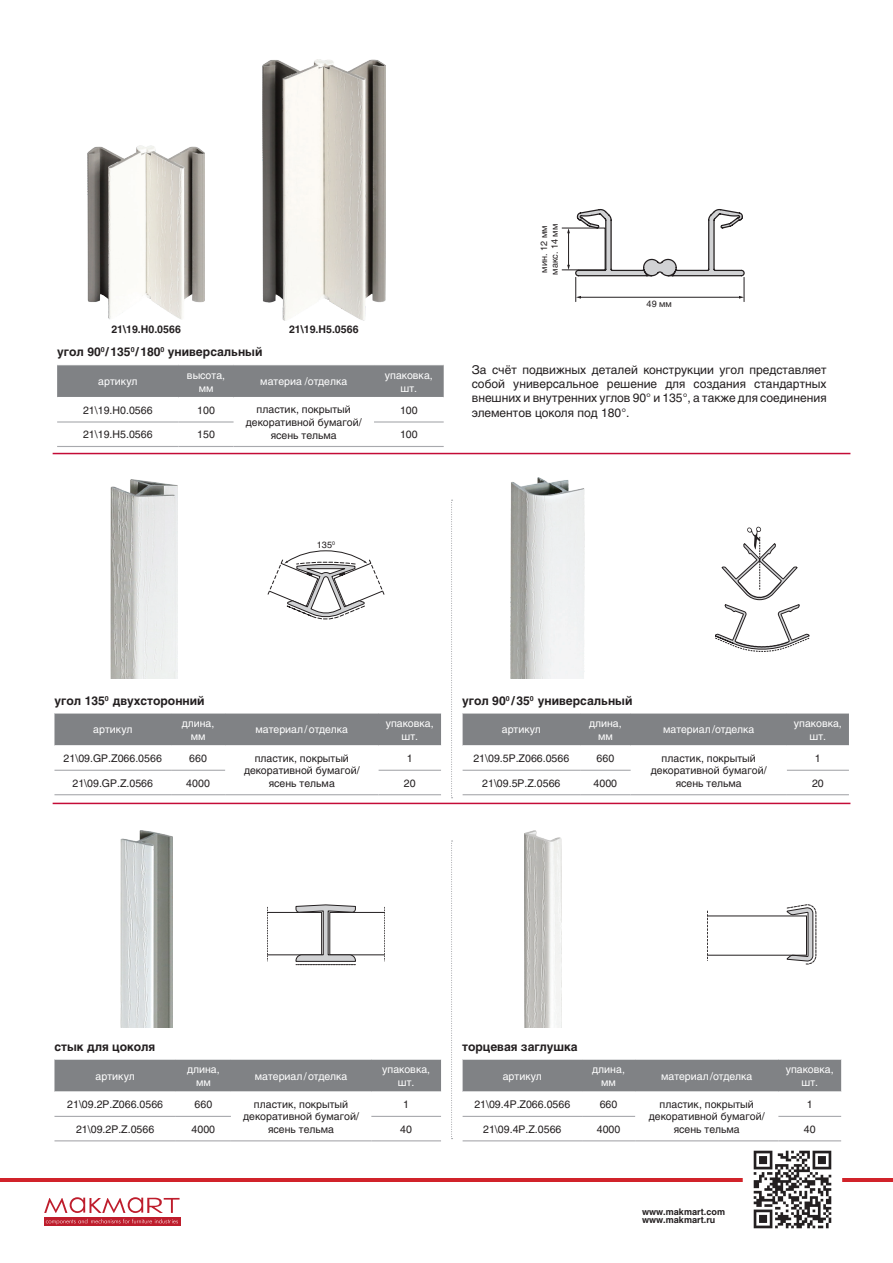
<style>
.page{position:relative;width:893px;height:1263px;background:#fff}
.page>*{position:absolute;margin:0;border:0;box-sizing:border-box;transform-origin:0 0}
.t1{font:12px/14.4px "Helios C";color:#231f20;text-align:justify}
.артикулы{font:700 12px "Helios C";color:#231f20}
.t2{font:10.5px/12.6px "Helios C";color:#231f20;text-align:center}
.t3{font:10.5px/12.6px "Helios C";color:#fff;text-align:center}
.t4{font:700 10.5px "Helios C";color:#231f20}
.t5{font:700 9px/8.6px "Helios C";color:#231f20}
.t6{font:9px "Helios C";color:#231f20}
</style>
<div class="page">
<hr style="left:0;top:1178px;width:893px;height:3px;background:#d1232a">
<img style="left:746px;top:1150px;width:93px;height:79px">
<div style="left:743px;top:1140px;width:99px;height:99px;border:2px solid #fff"></div>
<div style="left:44px;top:1217px;width:136px;height:9px;background:#be1d2c"></div>
<svg style="left:46px;top:1219px;width:132px;height:5px"></svg>
<svg style="left:44px;top:1197px;width:136px;height:16px"></svg>
<svg style="left:267px;top:550px;width:118px;height:70px"></svg>
<img style="left:120px;top:830px;width:52px;height:197px">
<img style="left:524px;top:830px;width:37px;height:197px">
<img style="left:110px;top:480px;width:68px;height:199px">
<img style="left:511px;top:478px;width:74px;height:201px">
<div style="left:463px;top:713px;width:386px;height:32px;background:#808285"></div>
<hr style="left:463px;top:770px;width:117px;height:1px;background:#a8a9ad">
<hr style="left:580px;top:770px;width:51px;height:1px;background:#a8a9ad">
<hr style="left:787px;top:770px;width:62px;height:1px;background:#a8a9ad">
<hr style="left:463px;top:794px;width:117px;height:1px;background:#a8a9ad">
<hr style="left:580px;top:794px;width:51px;height:1px;background:#a8a9ad">
<hr style="left:631px;top:794px;width:156px;height:1px;background:#a8a9ad">
<hr style="left:787px;top:794px;width:62px;height:1px;background:#a8a9ad">
<div style="left:54px;top:713px;width:387px;height:32px;background:#808285"></div>
<hr style="left:54px;top:770px;width:117px;height:1px;background:#a8a9ad">
<hr style="left:171px;top:770px;width:54px;height:1px;background:#a8a9ad">
<hr style="left:379px;top:770px;width:62px;height:1px;background:#a8a9ad">
<hr style="left:54px;top:794px;width:117px;height:1px;background:#a8a9ad">
<hr style="left:171px;top:794px;width:54px;height:1px;background:#a8a9ad">
<hr style="left:225px;top:794px;width:154px;height:1px;background:#a8a9ad">
<hr style="left:379px;top:794px;width:62px;height:1px;background:#a8a9ad">
<div style="left:463px;top:1060px;width:378px;height:31px;background:#808285"></div>
<hr style="left:463px;top:1116px;width:119px;height:1px;background:#a8a9ad">
<hr style="left:582px;top:1116px;width:53px;height:1px;background:#a8a9ad">
<hr style="left:778px;top:1116px;width:63px;height:1px;background:#a8a9ad">
<hr style="left:463px;top:1140px;width:119px;height:1px;background:#a8a9ad">
<hr style="left:582px;top:1140px;width:53px;height:1px;background:#a8a9ad">
<hr style="left:635px;top:1140px;width:143px;height:1px;background:#a8a9ad">
<hr style="left:778px;top:1140px;width:63px;height:1px;background:#a8a9ad">
<svg style="left:786px;top:904px;width:30px;height:60px"></svg>
<svg style="left:707px;top:911px;width:1px;height:50px"></svg>
<svg style="left:267px;top:905px;width:118px;height:60px"></svg>
<div style="left:54px;top:1060px;width:387px;height:31px;background:#808285"></div>
<hr style="left:54px;top:1116px;width:122px;height:1px;background:#a8a9ad">
<hr style="left:176px;top:1116px;width:55px;height:1px;background:#a8a9ad">
<hr style="left:371px;top:1116px;width:70px;height:1px;background:#a8a9ad">
<hr style="left:54px;top:1140px;width:122px;height:1px;background:#a8a9ad">
<hr style="left:176px;top:1140px;width:55px;height:1px;background:#a8a9ad">
<hr style="left:231px;top:1140px;width:140px;height:1px;background:#a8a9ad">
<hr style="left:371px;top:1140px;width:70px;height:1px;background:#a8a9ad">
<hr style="left:53px;top:803px;width:797px;height:1px;background:#c40c37">
<hr style="left:53px;top:453px;width:797px;height:1px;background:#c40c37">
<div style="left:57px;top:365px;width:387px;height:32px;background:#808285"></div>
<hr style="left:57px;top:421px;width:122px;height:2px;background:#a8a9ad">
<hr style="left:179px;top:421px;width:55px;height:2px;background:#a8a9ad">
<hr style="left:374px;top:421px;width:70px;height:2px;background:#a8a9ad">
<hr style="left:57px;top:446px;width:122px;height:1px;background:#a8a9ad">
<hr style="left:179px;top:446px;width:55px;height:1px;background:#a8a9ad">
<hr style="left:234px;top:446px;width:140px;height:1px;background:#a8a9ad">
<hr style="left:374px;top:446px;width:70px;height:1px;background:#a8a9ad">
<svg style="left:715px;top:527px;width:94px;height:125px"></svg>
<svg style="left:567px;top:209px;width:178px;height:93px"></svg>
<svg style="left:451px;top:840px;width:2px;height:299px"></svg>
<img style="left:88px;top:145px;width:117px;height:174px">
<img style="left:262px;top:60px;width:123px;height:261px">
<svg style="left:451px;top:500px;width:2px;height:298px"></svg>
<p class="t4" style="left:111px;top:323px;width:71px">21\19.H0.0566</p>
<p class="t4" style="left:289px;top:323px;width:71px">21\19.H5.0566</p>
<p class="артикулы" style="left:57px;top:345px;width:207px">угол 90<sup>0</sup>/135<sup>0</sup>/180<sup>0</sup> универсальный</p>
<p class="t3" style="left:98px;top:375px;width:41px">артикул</p>
<p class="t3" style="left:187px;top:369px;width:40px">высота, мм</p>
<p class="t3" style="left:260px;top:375px;width:88px">материа /отделка</p>
<p class="t3" style="left:385px;top:369px;width:49px">упаковка, шт.</p>
<p class="t2" style="left:83px;top:404px;width:71px">21\19.H0.0566</p>
<p class="t2" style="left:197px;top:404px;width:19px">100</p>
<p class="t2" style="left:246px;top:403px;width:117px">пластик, покрытый декоративной бумагой/ ясень тельма</p>
<p class="t2" style="left:400px;top:404px;width:19px">100</p>
<p class="t2" style="left:83px;top:428px;width:71px">21\19.H5.0566</p>
<p class="t2" style="left:197px;top:428px;width:19px">150</p>
<p class="t2" style="left:400px;top:428px;width:19px">100</p>
<p class="t6" style="left:539px;top:273px;width:48px;rotate:-90deg">мин. 12 мм</p>
<p class="t6" style="left:549px;top:275px;width:52px;rotate:-90deg">макс. 14 мм</p>
<p class="t6" style="left:647px;top:298px;width:27px">49 мм</p>
<p class="t1" style="left:472px;top:362px;width:356px">За счёт подвижных деталей конструкции угол представляет собой универсальное решение для создания стандартных внешних и внутренних углов 90° и 135°, а также для соединения элементов цоколя под 180°.</p>
<p class="t6" style="left:317px;top:540px;width:20px">135<sup>0</sup></p>
<p class="артикулы" style="left:54px;top:694px;width:152px">угол 135<sup>0</sup> двухсторонний</p>
<p class="t3" style="left:93px;top:723px;width:41px">артикул</p>
<p class="t3" style="left:182px;top:717px;width:34px">длина, мм</p>
<p class="t3" style="left:256px;top:723px;width:94px">материал/отделка</p>
<p class="t3" style="left:386px;top:717px;width:49px">упаковка, шт.</p>
<p class="t2" style="left:64px;top:752px;width:100px">21\09.GP.Z066.0566</p>
<p class="t2" style="left:189px;top:752px;width:19px">660</p>
<p class="t2" style="left:244px;top:752px;width:117px">пластик, покрытый декоративной бумагой/</p>
<p class="t2" style="left:269px;top:777px;width:68px">ясень тельма</p>
<p class="t2" style="left:407px;top:752px;width:7px">1</p>
<p class="t2" style="left:72px;top:776px;width:82px">21\09.GP.Z.0566</p>
<p class="t2" style="left:186px;top:776px;width:25px">4000</p>
<p class="t2" style="left:404px;top:776px;width:13px">20</p>
<p class="артикулы" style="left:462px;top:694px;width:172px">угол 90<sup>0</sup> /35<sup>0</sup> универсальный</p>
<p class="t3" style="left:502px;top:723px;width:41px">артикул</p>
<p class="t3" style="left:589px;top:717px;width:34px">длина, мм</p>
<p class="t3" style="left:663px;top:723px;width:93px">материал/отделка</p>
<p class="t3" style="left:794px;top:717px;width:49px">упаковка, шт.</p>
<p class="t2" style="left:473px;top:752px;width:97px">21\09.5P.Z066.0566</p>
<p class="t2" style="left:596px;top:752px;width:19px">660</p>
<p class="t2" style="left:651px;top:752px;width:117px">пластик, покрытый декоративной бумагой/ ясень тельма</p>
<p class="t2" style="left:815px;top:752px;width:7px">1</p>
<p class="t2" style="left:482px;top:776px;width:80px">21\09.5P.Z.0566</p>
<p class="t2" style="left:594px;top:776px;width:25px">4000</p>
<p class="t2" style="left:812px;top:776px;width:13px">20</p>
<p class="артикулы" style="left:54px;top:1040px;width:102px">стык для цоколя</p>
<p class="артикулы" style="left:462px;top:1040px;width:117px">торцевая заглушка</p>
<p class="t3" style="left:96px;top:1069px;width:41px">артикул</p>
<p class="t3" style="left:187px;top:1063px;width:34px">длина, мм</p>
<p class="t3" style="left:255px;top:1069px;width:94px">материал/отделка</p>
<p class="t3" style="left:382px;top:1063px;width:49px">упаковка, шт.</p>
<p class="t2" style="left:67px;top:1098px;width:97px">21\09.2P.Z066.0566</p>
<p class="t2" style="left:195px;top:1098px;width:19px">660</p>
<p class="t2" style="left:243px;top:1098px;width:117px">пластик, покрытый декоративной бумагой/ ясень тельма</p>
<p class="t2" style="left:403px;top:1098px;width:7px">1</p>
<p class="t3" style="left:503px;top:1069px;width:41px">артикул</p>
<p class="t3" style="left:592px;top:1063px;width:34px">длина, мм</p>
<p class="t3" style="left:661px;top:1069px;width:93px">материал/отделка</p>
<p class="t3" style="left:786px;top:1063px;width:49px">упаковка, шт.</p>
<p class="t2" style="left:474px;top:1098px;width:97px">21\09.4P.Z066.0566</p>
<p class="t2" style="left:600px;top:1098px;width:19px">660</p>
<p class="t2" style="left:649px;top:1098px;width:117px">пластик, покрытый декоративной бумагой/ ясень тельма</p>
<p class="t2" style="left:807px;top:1098px;width:7px">1</p>
<p class="t2" style="left:76px;top:1122px;width:80px">21\09.2P.Z.0566</p>
<p class="t2" style="left:192px;top:1122px;width:25px">4000</p>
<p class="t2" style="left:400px;top:1122px;width:13px">40</p>
<p class="t2" style="left:483px;top:1122px;width:80px">21\09.4P.Z.0566</p>
<p class="t2" style="left:597px;top:1122px;width:25px">4000</p>
<p class="t2" style="left:804px;top:1122px;width:13px">40</p>
<p class="t5" style="left:642px;top:1207px;width:84px">www.makmart.com www.makmart.ru</p>
</div>
